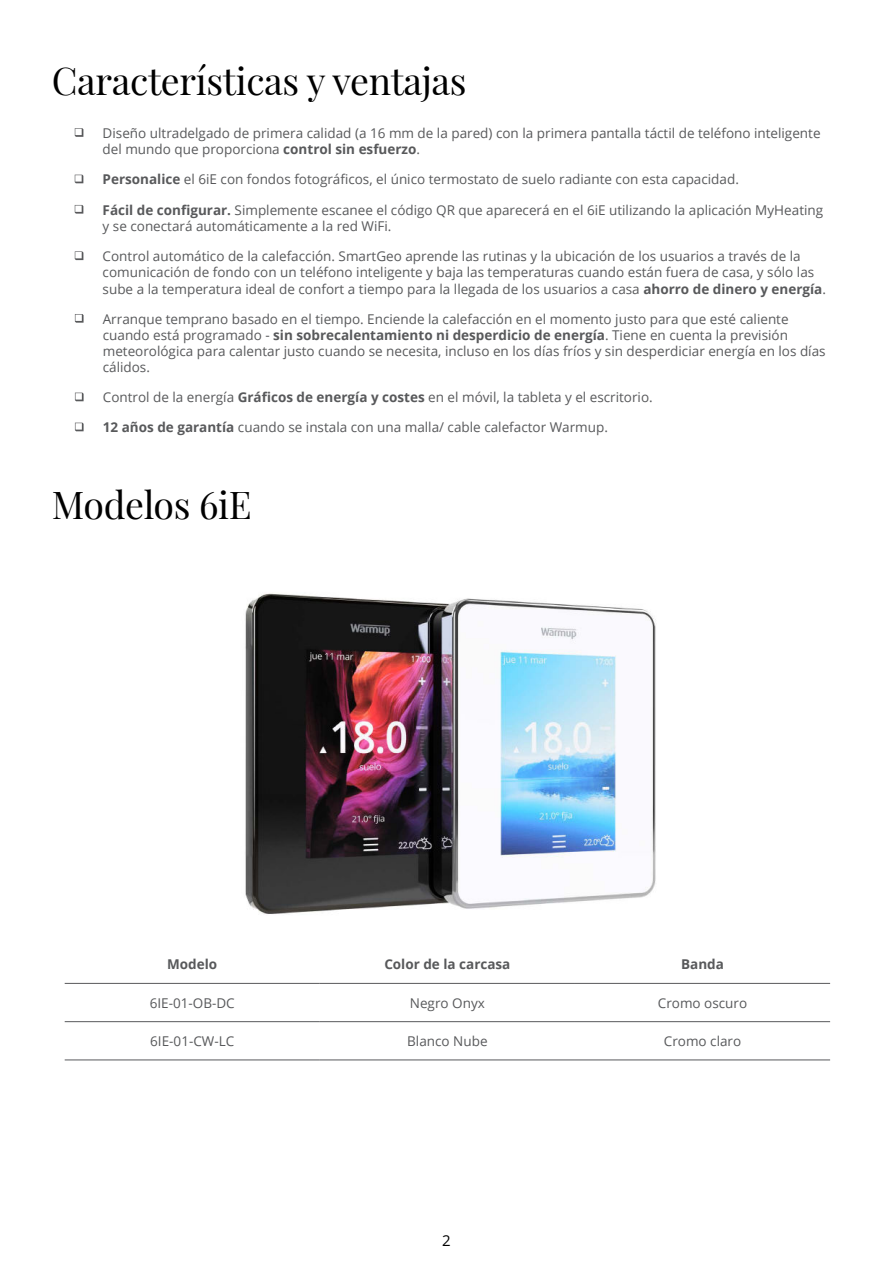
<style>
.page{position:relative;width:893px;height:1263px;background:#fff}
.page>*{position:absolute;margin:0;border:0;box-sizing:border-box;transform-origin:0 0}
.t1{font:37.5px "Playfair Display";letter-spacing:-.01em;color:#000}
.t2{font:15px "Open Sans";color:#000}
.t3{font:13.5px/16.2px "Open Sans";color:#58595b}
.t4{font:700 13.5px "Open Sans";color:#58595b}
.s1{font-weight:700}
</style>
<div class="page">
<svg style="left:75px;top:251px;width:8px;height:9px"></svg>
<svg style="left:75px;top:128px;width:8px;height:9px"></svg>
<svg style="left:75px;top:175px;width:8px;height:8px"></svg>
<svg style="left:75px;top:205px;width:8px;height:9px"></svg>
<svg style="left:75px;top:314px;width:9px;height:9px"></svg>
<svg style="left:75px;top:393px;width:9px;height:8px"></svg>
<svg style="left:75px;top:423px;width:9px;height:8px"></svg>
<img style="left:245px;top:593px;width:411px;height:321px">
<hr style="left:65px;top:983px;width:255px;height:1px;background:#58595b">
<hr style="left:320px;top:983px;width:255px;height:1px;background:#58595b">
<hr style="left:575px;top:983px;width:255px;height:1px;background:#58595b">
<hr style="left:65px;top:1021px;width:255px;height:1px;background:#58595b">
<hr style="left:320px;top:1021px;width:255px;height:1px;background:#58595b">
<hr style="left:575px;top:1021px;width:255px;height:1px;background:#58595b">
<hr style="left:65px;top:1060px;width:255px;height:1px;background:#58595b">
<hr style="left:320px;top:1060px;width:255px;height:1px;background:#58595b">
<hr style="left:575px;top:1060px;width:255px;height:1px;background:#58595b">
<h1 class="t1" style="left:52px;top:51px;width:416px">Características y ventajas</h1>
<p class="t3" style="left:103px;top:125px;width:719px">Diseño ultradelgado de primera calidad (a 16 mm de la pared) con la primera pantalla táctil de teléfono inteligente del mundo que proporciona <span class="s1">control sin esfuerzo</span>.</p>
<p class="t3" style="left:103px;top:171px;width:638px"><span class="s1">Personalice</span> el 6iE con fondos fotográficos, el único termostato de suelo radiante con esta capacidad.</p>
<p class="t3" style="left:103px;top:201px;width:722px"><span class="s1">Fácil de configurar.</span> Simplemente escanee el código QR que aparecerá en el 6iE utilizando la aplicación MyHeating y se conectará automáticamente a la red WiFi.</p>
<p class="t3" style="left:103px;top:248px;width:725px">Control automático de la calefacción. SmartGeo aprende las rutinas y la ubicación de los usuarios a través de la comunicación de fondo con un teléfono inteligente y baja las temperaturas cuando están fuera de casa, y sólo las sube a la temperatura ideal de confort a tiempo para la llegada de los usuarios a casa <span class="s1">ahorro de dinero y energía</span>.</p>
<p class="t3" style="left:103px;top:310px;width:724px">Arranque temprano basado en el tiempo. Enciende la calefacción en el momento justo para que esté caliente cuando está programado - <span class="s1">sin sobrecalentamiento ni desperdicio de energía</span>. Tiene en cuenta la previsión meteorológica para calentar justo cuando se necesita, incluso en los días fríos y sin desperdiciar energía en los días cálidos.</p>
<p class="t3" style="left:103px;top:391px;width:551px">Control de la energía <span class="s1">Gráficos de energía y costes</span> en el móvil, la tableta y el escritorio.</p>
<p class="t3" style="left:103px;top:421px;width:507px"><span class="s1">12 años de garantía</span> cuando se instala con una malla/ cable calefactor Warmup.</p>
<h1 class="t1" style="left:52px;top:475px;width:201px">Modelos 6iE</h1>
<p class="t4" style="left:167px;top:959px;width:52px">Modelo</p>
<p class="t4" style="left:384px;top:959px;width:128px">Color de la carcasa</p>
<p class="t4" style="left:681px;top:959px;width:44px">Banda</p>
<p class="t3" style="left:150px;top:994px;width:87px">6IE-01-OB-DC</p>
<p class="t3" style="left:410px;top:996px;width:77px">Negro Onyx</p>
<p class="t3" style="left:658px;top:996px;width:91px">Cromo oscuro</p>
<p class="t3" style="left:150px;top:1032px;width:86px">6IE-01-CW-LC</p>
<p class="t3" style="left:407px;top:1034px;width:82px">Blanco Nube</p>
<p class="t3" style="left:664px;top:1034px;width:79px">Cromo claro</p>
<p class="t2" style="left:442px;top:1234px;width:10px">2</p>
</div>
